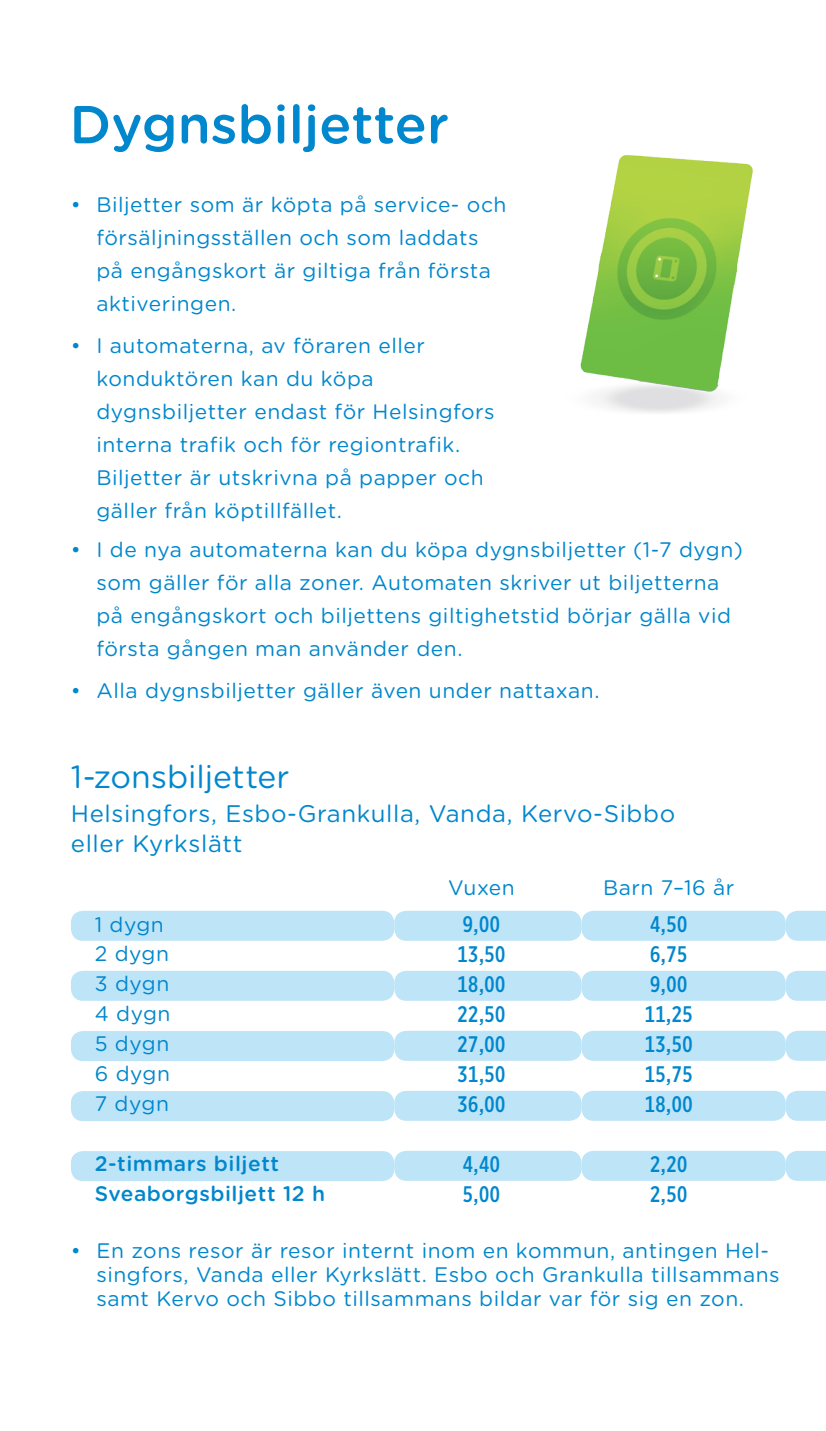
<style>
.page{position:relative;width:826px;height:1431px;background:#fff}
.page>*{position:absolute;margin:0;border:0;box-sizing:border-box;transform-origin:0 0}
.t1{font:500 53.4px "Gotham Rounded";color:#0087cd}
.t2{font:31.8px "Gotham Rounded";color:#0087cd}
.t3{font:24px/30px "Gotham Rounded";letter-spacing:.025em;color:#0087cd}
.t4{font:500 22.5px "Gotham X Narrow";letter-spacing:.025em;color:#0087cd}
.t5{font:21px/33px "Gotham Rounded";letter-spacing:.025em;color:#0087cd}
.t6{font:500 21px "Gotham Rounded";letter-spacing:.025em;color:#0087cd}
</style>
<div class="page">
<div style="left:71px;top:911px;width:323px;height:30px;background:#bee4f8;border-radius:12px"></div>
<div style="left:71px;top:971px;width:323px;height:30px;background:#bee4f8;border-radius:12px"></div>
<div style="left:71px;top:1031px;width:323px;height:30px;background:#bee4f8;border-radius:12px"></div>
<div style="left:71px;top:1091px;width:323px;height:30px;background:#bee4f8;border-radius:12px"></div>
<div style="left:71px;top:1151px;width:323px;height:30px;background:#bee4f8;border-radius:12px"></div>
<div style="left:394px;top:911px;width:187px;height:30px;background:#bee4f8;border-radius:12px"></div>
<div style="left:394px;top:971px;width:187px;height:30px;background:#bee4f8;border-radius:12px"></div>
<div style="left:394px;top:1031px;width:187px;height:30px;background:#bee4f8;border-radius:12px"></div>
<div style="left:394px;top:1091px;width:187px;height:30px;background:#bee4f8;border-radius:12px"></div>
<div style="left:394px;top:1151px;width:187px;height:30px;background:#bee4f8;border-radius:12px"></div>
<div style="left:581px;top:911px;width:204px;height:30px;background:#bee4f8;border-radius:12px"></div>
<div style="left:581px;top:971px;width:204px;height:30px;background:#bee4f8;border-radius:12px"></div>
<div style="left:581px;top:1031px;width:204px;height:30px;background:#bee4f8;border-radius:12px"></div>
<div style="left:581px;top:1091px;width:204px;height:30px;background:#bee4f8;border-radius:12px"></div>
<div style="left:581px;top:1151px;width:204px;height:30px;background:#bee4f8;border-radius:12px"></div>
<svg style="left:785px;top:911px;width:40px;height:30px"></svg>
<svg style="left:785px;top:971px;width:40px;height:30px"></svg>
<svg style="left:785px;top:1031px;width:40px;height:30px"></svg>
<svg style="left:785px;top:1091px;width:40px;height:30px"></svg>
<svg style="left:785px;top:1151px;width:40px;height:30px"></svg>
<img style="left:580px;top:155px;width:173px;height:258px">
<h1 class="t1" style="left:69px;top:86px;width:381px">Dygnsbiljetter</h1>
<p class="t5" style="left:96px;top:187px;width:411px;text-indent:-26px">• Biljetter som är köpta på service- och försäljningsställen och som laddats på engångskort är giltiga från första aktiveringen.</p>
<p class="t5" style="left:96px;top:328px;width:400px;text-indent:-26px">• I automaterna, av föraren eller konduktören kan du köpa dygnsbiljetter endast för Helsingfors interna trafik och för regiontrafik.<br>Biljetter är utskrivna på papper och gäller från köptillfället.</p>
<p class="t5" style="left:96px;top:532px;width:648px;text-indent:-26px">• I de nya automaterna kan du köpa dygnsbiljetter (1-7 dygn) som gäller för alla zoner. Automaten skriver ut biljetterna på engångskort och biljettens giltighetstid börjar gälla vid första gången man använder den.</p>
<p class="t5" style="left:71px;top:673px;width:530px">• Alla dygnsbiljetter gäller även under nattaxan.</p>
<h2 class="t2" style="left:71px;top:755px;width:220px">1-zonsbiljetter</h2>
<p class="t3" style="left:71px;top:797px;width:605px">Helsingfors, Esbo-Grankulla, Vanda, Kervo-Sibbo eller Kyrkslätt</p>
<p class="t5" style="left:448px;top:870px;width:68px">Vuxen</p>
<p class="t5" style="left:603px;top:870px;width:133px">Barn 7–16 år</p>
<p class="t5" style="left:95px;top:907px;width:71px">1 dygn</p>
<p class="t4" style="left:463px;top:911px;width:39px">9,00</p>
<p class="t4" style="left:650px;top:911px;width:39px">4,50</p>
<p class="t5" style="left:95px;top:936px;width:76px">2 dygn</p>
<p class="t4" style="left:457px;top:940px;width:49px">13,50</p>
<p class="t4" style="left:650px;top:940px;width:39px">6,75</p>
<p class="t5" style="left:95px;top:966px;width:76px">3 dygn</p>
<p class="t4" style="left:457px;top:970px;width:49px">18,00</p>
<p class="t4" style="left:650px;top:970px;width:39px">9,00</p>
<p class="t5" style="left:95px;top:996px;width:77px">4 dygn</p>
<p class="t4" style="left:457px;top:1000px;width:49px">22,50</p>
<p class="t4" style="left:644px;top:1000px;width:49px">11,25</p>
<p class="t5" style="left:95px;top:1026px;width:76px">5 dygn</p>
<p class="t4" style="left:457px;top:1030px;width:49px">27,00</p>
<p class="t4" style="left:644px;top:1030px;width:49px">13,50</p>
<p class="t5" style="left:95px;top:1056px;width:77px">6 dygn</p>
<p class="t4" style="left:457px;top:1060px;width:49px">31,50</p>
<p class="t4" style="left:644px;top:1060px;width:49px">15,75</p>
<p class="t5" style="left:95px;top:1086px;width:76px">7 dygn</p>
<p class="t4" style="left:457px;top:1090px;width:49px">36,00</p>
<p class="t4" style="left:644px;top:1090px;width:49px">18,00</p>
<p class="t6" style="left:95px;top:1148px;width:186px">2-timmars biljett</p>
<p class="t4" style="left:463px;top:1150px;width:39px">4,40</p>
<p class="t4" style="left:650px;top:1150px;width:39px">2,20</p>
<p class="t6" style="left:95px;top:1178px;width:232px">Sveaborgsbiljett 12 h</p>
<p class="t4" style="left:463px;top:1180px;width:39px">5,00</p>
<p class="t4" style="left:650px;top:1180px;width:39px">2,50</p>
<p class="t5" style="left:96px;top:1237px;width:684px;line-height:24px;text-indent:-26px">• En zons resor är resor internt inom en kommun, antingen Hel&shy;singfors, Vanda eller Kyrkslätt. Esbo och Grankulla tillsammans samt Kervo och Sibbo tillsammans bildar var för sig en zon.</p>
</div>
